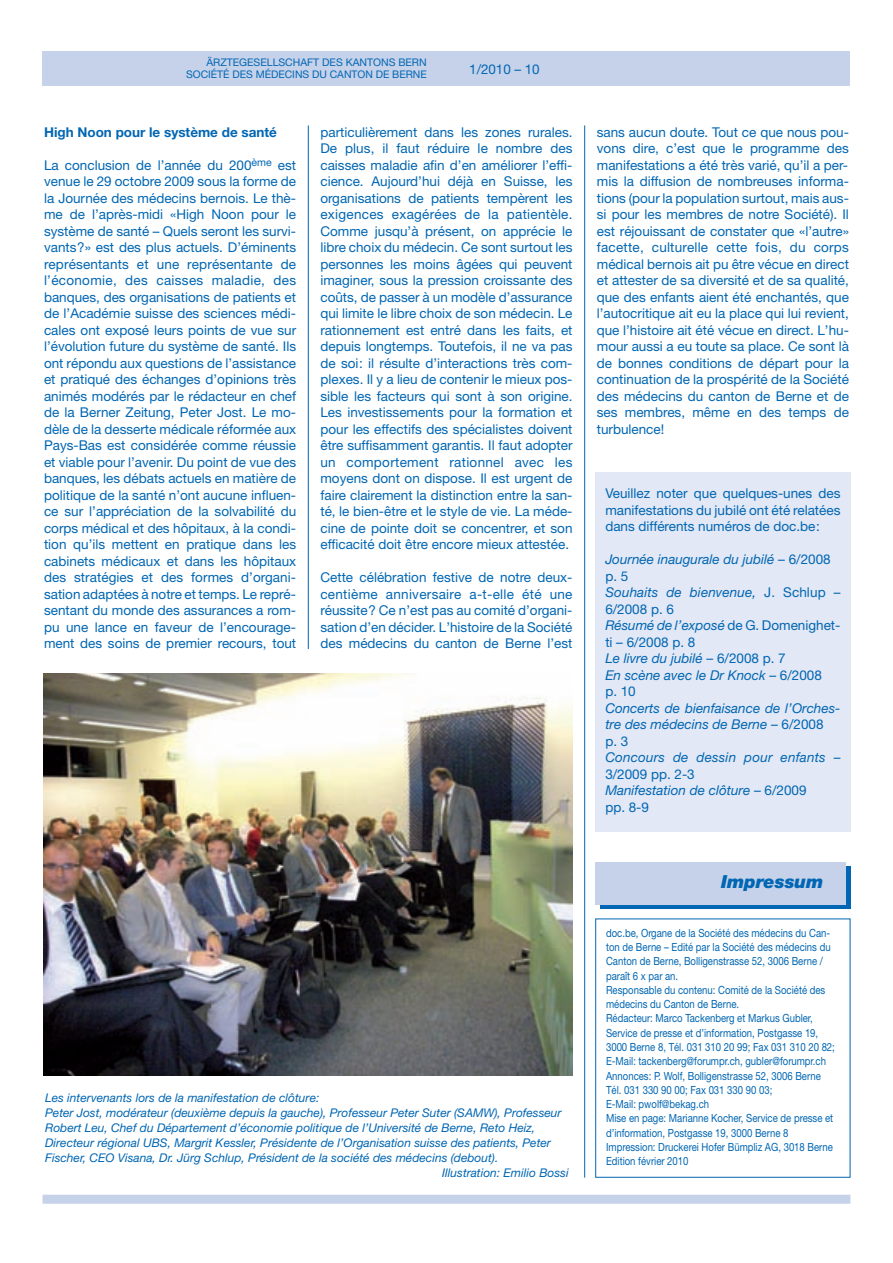
<style>
.page{position:relative;width:893px;height:1263px;background:#fff}
.page>*{position:absolute;margin:0;border:0;box-sizing:border-box;transform-origin:0 0}
.t1{font:italic 900 18px "Helvetica Neue";letter-spacing:-.01em;color:#0166b3}
.t2{font:13.5px/16.5px "Helvetica Neue";color:#0166b3;text-align:justify}
.t3{font:italic 13.5px/16.5px "Helvetica Neue";color:#0166b3}
.t4{font:700 13.5px "Helvetica Neue";color:#0166b3}
.t5{font:italic 12px "Helvetica Neue";color:#0166b3}
.t6{font:11.25px/14.2px "Helvetica Neue";color:#0166b3;scale:.85 1}
.t7{font:10.5px/12px "Helvetica Neue";color:#0166b3;text-align:right}
.s1{font-style:normal}
</style>
<div class="page">
<div style="left:43px;top:1195px;width:807px;height:9px;background:#c6d2ea"></div>
<div style="left:43px;top:51px;width:807px;height:34px;background:#c6d2ea"></div>
<hr style="left:308px;top:125px;width:1px;height:524px;background:#0166b3">
<hr style="left:584px;top:125px;width:1px;height:1053px;background:#0166b3">
<img style="left:44px;top:673px;width:528px;height:402px">
<div style="left:595px;top:472px;width:255px;height:359px;background:#e2e8f5"></div>
<svg style="left:600px;top:866px;width:250px;height:43px"></svg>
<div style="left:595px;top:862px;width:251px;height:42px;background:#c6d2ea"></div>
<div style="left:595px;top:918px;width:255px;height:260px;border:1px solid #0166b3"></div>
<p class="t7" style="left:186px;top:57px;width:242px">ÄRZTEGESELLSCHAFT DES KANTONS BERN<br>SOCIÉTÉ DES MÉDECINS DU CANTON DE BERNE</p>
<p class="t2" style="left:469px;top:62px;width:72px">1/2010 – 10</p>
<p class="t4" style="left:44px;top:127px;width:235px">High Noon pour le système de santé</p>
<p class="t2" style="left:44px;top:158px;width:254px">La conclusion de l’année du 200<sup>ème</sup> est venue le 29 octobre 2009 sous la forme de la Journée des médecins bernois. Le thè&shy;me de l’après-midi «High Noon pour le système de santé – Quels seront les survi&shy;vants?» est des plus actuels. D’éminents représentants et une représentante de l’économie, des caisses maladie, des banques, des organisations de patients et de l’Académie suisse des sciences médi&shy;cales ont exposé leurs points de vue sur l’évolution future du système de santé. Ils ont répondu aux questions de l’assistance et pratiqué des échanges d’opinions très animés modérés par le rédacteur en chef de la Berner Zeitung, Peter Jost. Le mo&shy;dèle de la desserte médicale réformée aux Pays-Bas est considérée comme réussie et viable pour l’avenir. Du point de vue des banques, les débats actuels en matière de politique de la santé n’ont aucune influen&shy;ce sur l’appréciation de la solvabilité du corps médical et des hôpitaux, à la condi&shy;tion qu’ils mettent en pratique dans les cabinets médicaux et dans les hôpitaux des stratégies et des formes d’organi&shy;sation adaptées à notre et temps. Le repré&shy;sentant du monde des assurances a rom&shy;pu une lance en faveur de l’encourage&shy;ment des soins de premier recours, tout</p>
<p class="t2" style="left:320px;top:125px;width:254px">particulièrement dans les zones rurales.<br>De plus, il faut réduire le nombre des caisses maladie afin d’en améliorer l’effi&shy;cience. Aujourd’hui déjà en Suisse, les organisations de patients tempèrent les exigences exagérées de la patientèle.<br>Comme jusqu’à présent, on apprécie le libre choix du médecin. Ce sont surtout les personnes les moins âgées qui peuvent imaginer, sous la pression croissante des coûts, de passer à un modèle d’assurance qui limite le libre choix de son médecin. Le rationnement est entré dans les faits, et depuis longtemps. Toutefois, il ne va pas de soi: il résulte d’interactions très com&shy;plexes. Il y a lieu de contenir le mieux pos&shy;sible les facteurs qui sont à son origine.<br>Les investissements pour la formation et pour les effectifs des spécialistes doivent être suffisamment garantis. Il faut adopter un comportement rationnel avec les moyens dont on dispose. Il est urgent de faire clairement la distinction entre la san&shy;té, le bien-être et le style de vie. La méde&shy;cine de pointe doit se concentrer, et son efficacité doit être encore mieux attestée.</p>
<p class="t2" style="left:320px;top:570px;width:254px">Cette célébration festive de notre deux&shy;centième anniversaire a-t-elle été une réussite? Ce n’est pas au comité d’organi&shy;sation d’en décider. L’histoire de la Société des médecins du canton de Berne l’est</p>
<p class="t5" style="left:45px;top:1093px;width:276px">Les intervenants lors de la manifestation de clôture:</p>
<p class="t5" style="left:45px;top:1108px;width:518px">Peter Jost, modérateur (deuxième depuis la gauche), Professeur Peter Suter (SAMW), Professeur</p>
<p class="t5" style="left:45px;top:1123px;width:491px">Robert Leu, Chef du Département d’économie politique de l’Université de Berne, Reto Heiz,</p>
<p class="t5" style="left:45px;top:1138px;width:507px">Directeur régional UBS, Margrit Kessler, Présidente de l’Organisation suisse des patients, Peter</p>
<p class="t5" style="left:45px;top:1153px;width:455px">Fischer, CEO Visana, Dr. Jürg Schlup, Président de la société des médecins (debout).</p>
<p class="t5" style="left:442px;top:1168px;width:128px">Illustration: Emilio Bossi</p>
<p class="t2" style="left:597px;top:125px;width:254px">sans aucun doute. Tout ce que nous pou&shy;vons dire, c’est que le programme des manifestations a été très varié, qu’il a per&shy;mis la diffusion de nombreuses informa&shy;tions (pour la population surtout, mais aus&shy;si pour les membres de notre Société). Il est réjouissant de constater que «l’autre» facette, culturelle cette fois, du corps médical bernois ait pu être vécue en direct et attester de sa diversité et de sa qualité, que des enfants aient été enchantés, que l’autocritique ait eu la place qui lui revient, que l’histoire ait été vécue en direct. L’hu&shy;mour aussi a eu toute sa place. Ce sont là de bonnes conditions de départ pour la continuation de la prospérité de la Société des médecins du canton de Berne et de ses membres, même en des temps de turbulence!</p>
<p class="t2" style="left:605px;top:487px;width:237px">Veuillez noter que quelques-unes des manifestations du jubilé ont été relatées dans différents numéros de doc.be:</p>
<p class="t3" style="left:605px;top:553px;width:237px">Journée inaugurale du jubilé <span class="s1">– 6/2008 p. 5<br></span>Souhaits de bienvenue, <span class="s1">J. Schlup –<br>6/2008 p. 6<br></span>Résumé de l’exposé <span class="s1">de G. Domenighet&shy;ti – 6/2008 p. 8<br></span>Le livre du jubilé <span class="s1">– 6/2008 p. 7<br></span>En scène avec le Dr Knock <span class="s1">– 6/2008<br>p. 10</span></p>
<p class="t3" style="left:605px;top:701px;width:237px">Concerts de bienfaisance de l’Orches&shy;tre des médecins de Berne <span class="s1">– 6/2008<br>p. 3<br></span>Concours de dessin pour enfants <span class="s1">–<br>3/2009 pp. 2-3<br></span>Manifestation de clôture <span class="s1">– 6/2009<br>pp. 8-9</span></p>
<h1 class="t1" style="left:721px;top:875px;width:104px">Impressum</h1>
<p class="t6" style="left:606px;top:927px;width:271px">doc.be, Organe de la Société des médecins du Can&shy;ton de Berne – Edité par la Société des médecins du Canton de Berne, Bolligenstrasse 52, 3006 Berne / paraît 6 x par an.<br>Responsable du contenu: Comité de la Société des médecins du Canton de Berne.<br>Rédacteur: Marco Tackenberg et Markus Gubler, Service de presse et d’information, Postgasse 19, 3000 Berne 8, Tél. 031 310 20 99; Fax 031 310 20 82; E-Mail: tackenberg@forumpr.ch, gubler@forumpr.ch Annonces: P. Wolf, Bolligenstrasse 52, 3006 Berne Tél. 031 330 90 00; Fax 031 330 90 03;<br>E-Mail: pwolf@bekag.ch<br>Mise en page: Marianne Kocher, Service de presse et d’information, Postgasse 19, 3000 Berne 8<br>Impression: Druckerei Hofer Bümpliz AG, 3018 Berne Edition février 2010</p>
</div>
